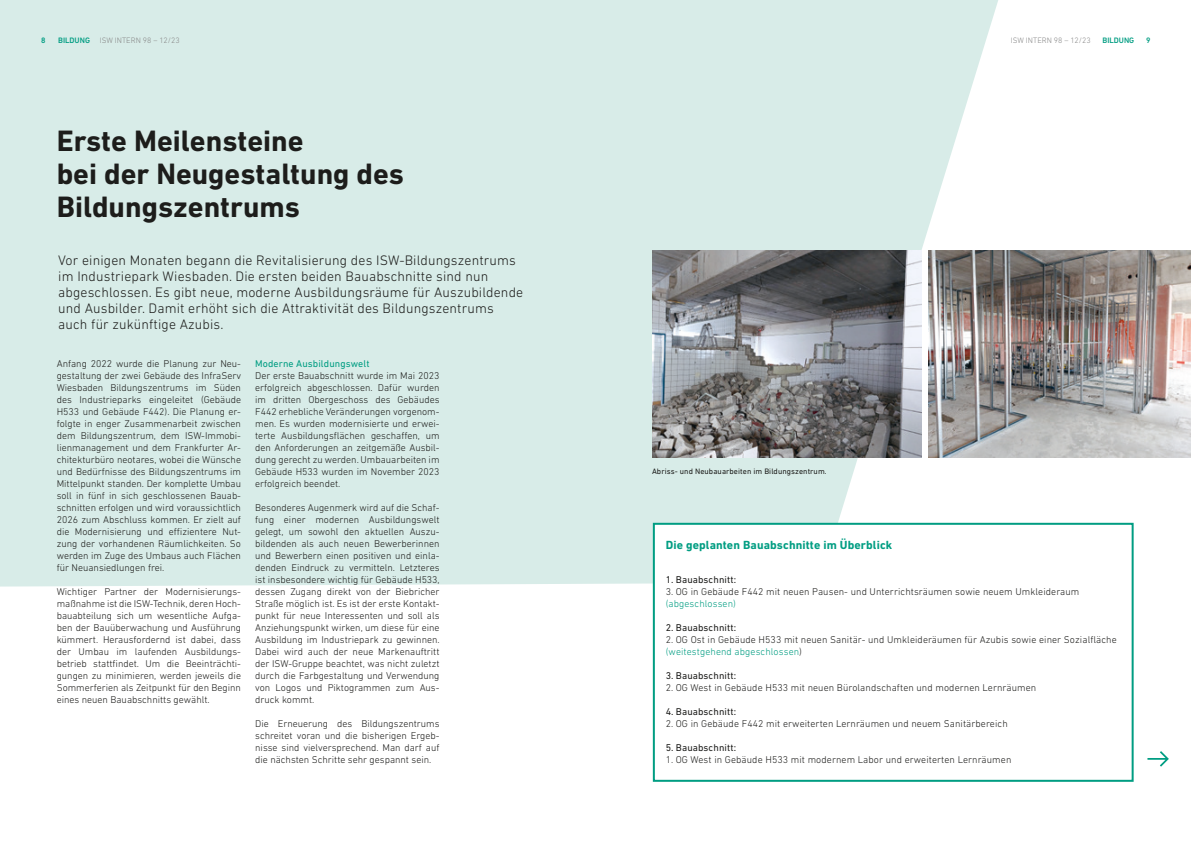
<style>
.page{position:relative;width:1191px;height:842px;background:#fff}
.page>*{position:absolute;margin:0;border:0;box-sizing:border-box;transform-origin:0 0}
.Inhalt_-_groeße_HL_Seitenanfang{font:700 30px/33px "DIN Next LT Pro";color:#1d1d1b}
.Inhalt_-_SubHead{font:300 14px/16px "DIN Next LT Pro";letter-spacing:.01em;color:#1d1d1b}
.Inhalt_-_SubHead-2{font:700 12px "DIN Next LT Pro";letter-spacing:.01em;color:#009d82}
.name_hervorhebung{font:300 10px/12px "DIN Next LT Pro";letter-spacing:.01em;color:#1d1d1b;text-align:justify}
.Fliestext_-_Einleitung{font:10px "DIN Next LT Pro";letter-spacing:.01em;color:#1d1d1b}
.name_hervorhebung-2{font:300 10px "DIN Next LT Pro";letter-spacing:.01em;color:#009d82}
.Fließtext_-_Zwischen_HL{font:10px "DIN Next LT Pro";letter-spacing:.01em;color:#009d82}
.Fußnote_-_klein{font:8px "DIN Next LT Pro";letter-spacing:.01em;color:#1d1d1b}
.t1{font:300 8px "DIN Next LT Pro";color:#878787}
.t2{font:500 8px "DIN Next LT Pro";color:#009d82}
.s1{font-weight:500;color:#009d82}
.s2{color:#1d1d1b}
</style>
<div class="page">
<div style="left:0;top:0;width:998px;height:586px;background:#d8ece8"></div>
<img style="left:928px;top:250px;width:263px;height:208px">
<svg style="left:1147px;top:751px;width:21px;height:16px"></svg>
<img style="left:652px;top:250px;width:269px;height:208px">
<div style="left:653px;top:523px;width:480px;height:259px;background:#fff;border:2px solid #009d82"></div>
<p class="t2" style="left:41px;top:35px;width:6px">8</p>
<p class="t1" style="left:58px;top:35px;width:123px"><span class="s1">BILDUNG</span> ISW INTERN 98 – 12/23</p>
<p class="t1" style="left:1011px;top:35px;width:81px">ISW INTERN 98 – 12/23</p>
<p class="t2" style="left:1102px;top:35px;width:33px">BILDUNG</p>
<p class="t2" style="left:1146px;top:35px;width:6px">9</p>
<p class="Inhalt_-_groeße_HL_Seitenanfang" style="left:57px;top:124px;width:349px">Erste Meilensteine<br>bei der Neugestaltung des<br>Bildungszentrums</p>
<p class="Inhalt_-_SubHead" style="left:58px;top:252px;width:466px">Vor einigen Monaten begann die Revitalisierung des ISW-Bildungszentrums im Industriepark Wiesbaden. Die ersten beiden Bauabschnitte sind nun abgeschlossen. Es gibt neue, moderne Ausbildungsräume für Auszubildende und Ausbilder. Damit erhöht sich die Attraktivität des Bildungszentrums auch für zukünftige Azubis.</p>
<p class="name_hervorhebung" style="left:57px;top:358px;width:186px">Anfang 2022 wurde die Planung zur Neu&shy;gestaltung der zwei Gebäude des InfraServ Wiesbaden Bildungszentrums im Süden des Industrieparks eingeleitet (Gebäude H533 und Gebäude F442). Die Planung er&shy;folgte in enger Zusammenarbeit zwischen dem Bildungszentrum, dem ISW-Immobi&shy;lienmanagement und dem Frankfurter Ar&shy;chitekturbüro neotares, wobei die Wünsche und Bedürfnisse des Bildungszentrums im Mittelpunkt standen. Der komplette Umbau soll in fünf in sich geschlossenen Bauab&shy;schnitten erfolgen und wird voraussichtlich 2026 zum Abschluss kommen. Er zielt auf die Modernisierung und effizientere Nut&shy;zung der vorhandenen Räumlichkeiten. So werden im Zuge des Umbaus auch Flächen für Neuansiedlungen frei.</p>
<p class="name_hervorhebung" style="left:57px;top:586px;width:186px">Wichtiger Partner der Modernisierungs&shy;maßnahme ist die ISW-Technik, deren Hoch&shy;bauabteilung sich um wesentliche Aufga&shy;ben der Bauüberwachung und Ausführung kümmert. Herausfordernd ist dabei, dass der Umbau im laufenden Ausbildungs&shy;betrieb stattfindet. Um die Beeinträchti&shy;gungen zu minimieren, werden jeweils die Sommerferien als Zeitpunkt für den Beginn eines neuen Bauabschnitts gewählt.</p>
<p class="Fließtext_-_Zwischen_HL" style="left:255px;top:358px;width:116px">Moderne Ausbildungswelt</p>
<p class="name_hervorhebung" style="left:255px;top:370px;width:186px">Der erste Bauabschnitt wurde im Mai 2023 erfolgreich abgeschlossen. Dafür wurden im dritten Obergeschoss des Gebäudes F442 erhebliche Veränderungen vorgenom&shy;men. Es wurden modernisierte und erwei&shy;terte Ausbildungsflächen geschaffen, um den Anforderungen an zeitgemäße Ausbil&shy;dung gerecht zu werden. Umbauarbeiten im Gebäude H533 wurden im November 2023 erfolgreich beendet.</p>
<p class="name_hervorhebung" style="left:255px;top:502px;width:186px">Besonderes Augenmerk wird auf die Schaf&shy;fung einer modernen Ausbildungswelt gelegt, um sowohl den aktuellen Auszu&shy;bildenden als auch neuen Bewerberinnen und Bewerbern einen positiven und einla&shy;denden Eindruck zu vermitteln. Letzteres ist insbesondere wichtig für Gebäude H533, dessen Zugang direkt von der Biebricher Straße möglich ist. Es ist der erste Kontakt&shy;punkt für neue Interessenten und soll als Anziehungspunkt wirken, um diese für eine Ausbildung im Industriepark zu gewinnen.<br>Dabei wird auch der neue Markenauftritt der ISW-Gruppe beachtet, was nicht zuletzt durch die Farbgestaltung und Verwendung von Logos und Piktogrammen zum Aus&shy;druck kommt.</p>
<p class="name_hervorhebung" style="left:255px;top:718px;width:186px">Die Erneuerung des Bildungszentrums schreitet voran und die bisherigen Ergeb&shy;nisse sind vielversprechend. Man darf auf die nächsten Schritte sehr gespannt sein.</p>
<p class="Fußnote_-_klein" style="left:652px;top:467px;width:176px">Abriss- und Neubauarbeiten im Bildungszentrum.</p>
<p class="Inhalt_-_SubHead-2" style="left:665px;top:538px;width:228px">Die geplanten Bauabschnitte im Überblick</p>
<p class="Fliestext_-_Einleitung" style="left:665px;top:574px;width:72px">1. Bauabschnitt:</p>
<p class="name_hervorhebung" style="left:665px;top:586px;width:415px">3. OG in Gebäude F442 mit neuen Pausen- und Unterrichtsräumen sowie neuem Umkleideraum</p>
<p class="name_hervorhebung-2" style="left:665px;top:598px;width:72px">(abgeschlossen)</p>
<p class="Fliestext_-_Einleitung" style="left:665px;top:622px;width:72px">2. Bauabschnitt:</p>
<p class="name_hervorhebung" style="left:665px;top:634px;width:452px">2. OG Ost in Gebäude H533 mit neuen Sanitär- und Umkleideräumen für Azubis sowie einer Sozialfläche</p>
<p class="name_hervorhebung-2" style="left:665px;top:646px;width:138px">(weitestgehend abgeschlossen<span class="s2">)</span></p>
<p class="Fliestext_-_Einleitung" style="left:665px;top:670px;width:72px">3. Bauabschnitt:</p>
<p class="name_hervorhebung" style="left:665px;top:682px;width:372px">2. OG West in Gebäude H533 mit neuen Bürolandschaften und modernen Lernräumen</p>
<p class="Fliestext_-_Einleitung" style="left:665px;top:706px;width:72px">4. Bauabschnitt:</p>
<p class="name_hervorhebung" style="left:665px;top:718px;width:344px">2. OG in Gebäude F442 mit erweiterten Lernräumen und neuem Sanitärbereich</p>
<p class="Fliestext_-_Einleitung" style="left:665px;top:742px;width:72px">5. Bauabschnitt:</p>
<p class="name_hervorhebung" style="left:665px;top:754px;width:347px">1. OG West in Gebäude H533 mit modernem Labor und erweiterten Lernräumen</p>
</div>
